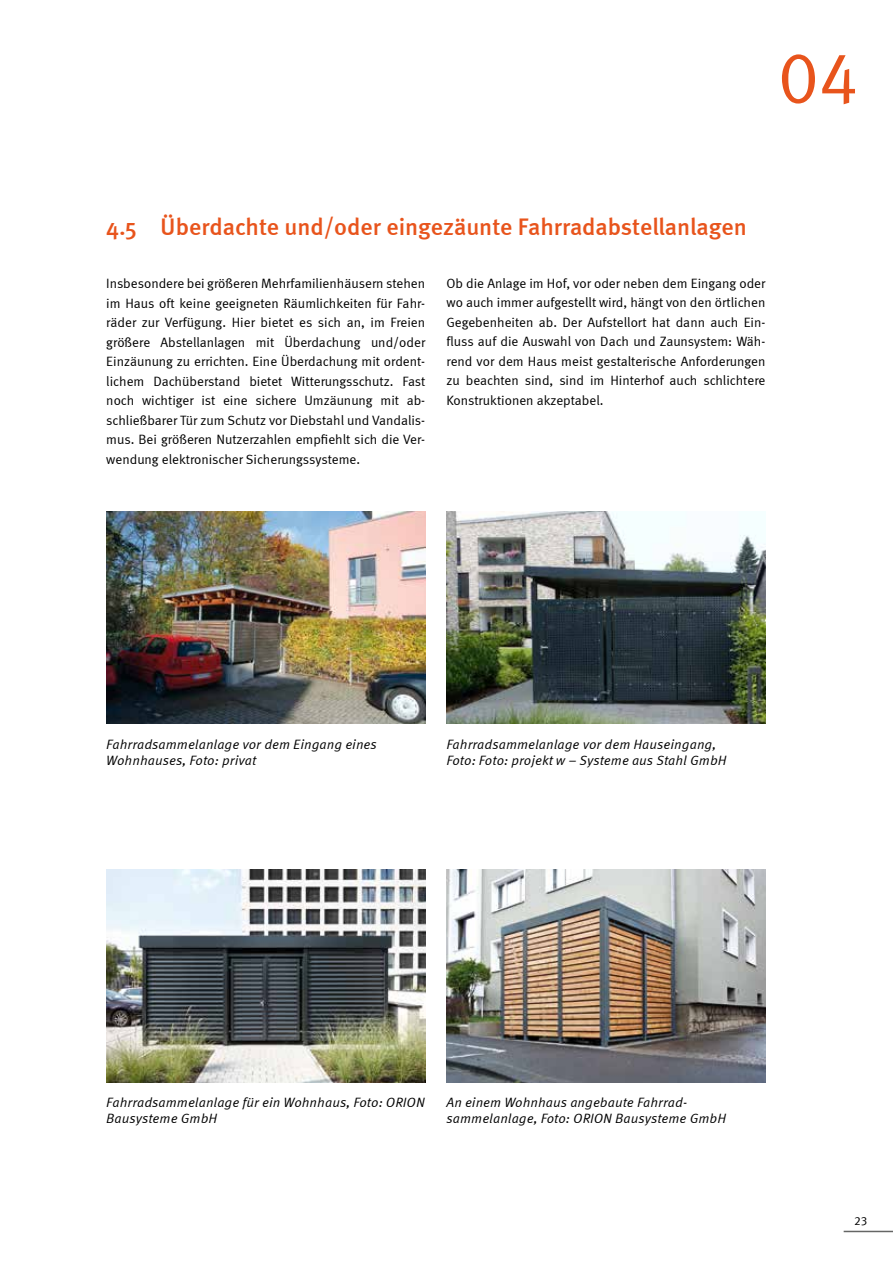
<style>
.page{position:relative;width:893px;height:1263px;background:#fff}
.page>*{position:absolute;margin:0;border:0;box-sizing:border-box;transform-origin:0 0}
.t1{font:72px "Meta Correspondence";color:#e8541c}
.t2{font:500 24px "Meta";color:#e8541c}
.t3{font:13.5px/19.5px "Meta Correspondence";color:#000;text-align:justify}
.t4{font:italic 13.5px/16.2px "Meta Correspondence";color:#000}
.t5{font:12px "Meta Correspondence";color:#000}
</style>
<div class="page">
<hr style="left:844px;top:1231px;width:49px;height:1px;background:#656665">
<img style="left:106px;top:870px;width:319px;height:212px">
<img style="left:446px;top:870px;width:319px;height:212px">
<img style="left:106px;top:511px;width:319px;height:213px">
<img style="left:446px;top:511px;width:319px;height:213px">
<h1 class="t1" style="left:778px;top:36px;width:82px">04</h1>
<h2 class="t2" style="left:106px;top:213px;width:642px">4.5 Überdachte und/oder eingezäunte Fahrradabstellanlagen</h2>
<p class="t3" style="left:106px;top:273px;width:321px">Insbesondere bei größeren Mehrfamilienhäusern stehen im Haus oft keine geeigneten Räumlichkeiten für Fahr&shy;räder zur Verfügung. Hier bietet es sich an, im Freien größere Abstellanlagen mit Überdachung und/oder Einzäunung zu errichten. Eine Überdachung mit ordent&shy;lichem Dachüberstand bietet Witterungsschutz. Fast noch wichtiger ist eine sichere Umzäunung mit ab&shy;schließbarer Tür zum Schutz vor Diebstahl und Vandalis&shy;mus. Bei größeren Nutzerzahlen empfiehlt sich die Ver&shy;wendung elektronischer Sicherungssysteme.</p>
<p class="t3" style="left:446px;top:273px;width:320px">Ob die Anlage im Hof, vor oder neben dem Eingang oder wo auch immer aufgestellt wird, hängt von den örtlichen Gegebenheiten ab. Der Aufstellort hat dann auch Ein&shy;fluss auf die Auswahl von Dach und Zaunsystem: Wäh&shy;rend vor dem Haus meist gestalterische Anforderungen zu beachten sind, sind im Hinterhof auch schlichtere Konstruktionen akzeptabel.</p>
<p class="t4" style="left:106px;top:736px;width:272px">Fahrradsammelanlage vor dem Eingang eines<br>Wohnhauses, Foto: privat</p>
<p class="t4" style="left:446px;top:736px;width:282px">Fahrradsammelanlage vor dem Hauseingang,<br>Foto: Foto: projekt w – Systeme aus Stahl GmbH</p>
<p class="t4" style="left:106px;top:1094px;width:320px">Fahrradsammelanlage für ein Wohnhaus, Foto: ORION<br>Bausysteme GmbH</p>
<p class="t4" style="left:446px;top:1094px;width:281px">An einem Wohnhaus angebaute Fahrrad&shy;sammelanlage, Foto: ORION Bausysteme GmbH</p>
<p class="t5" style="left:854px;top:1214px;width:15px">23</p>
</div>
